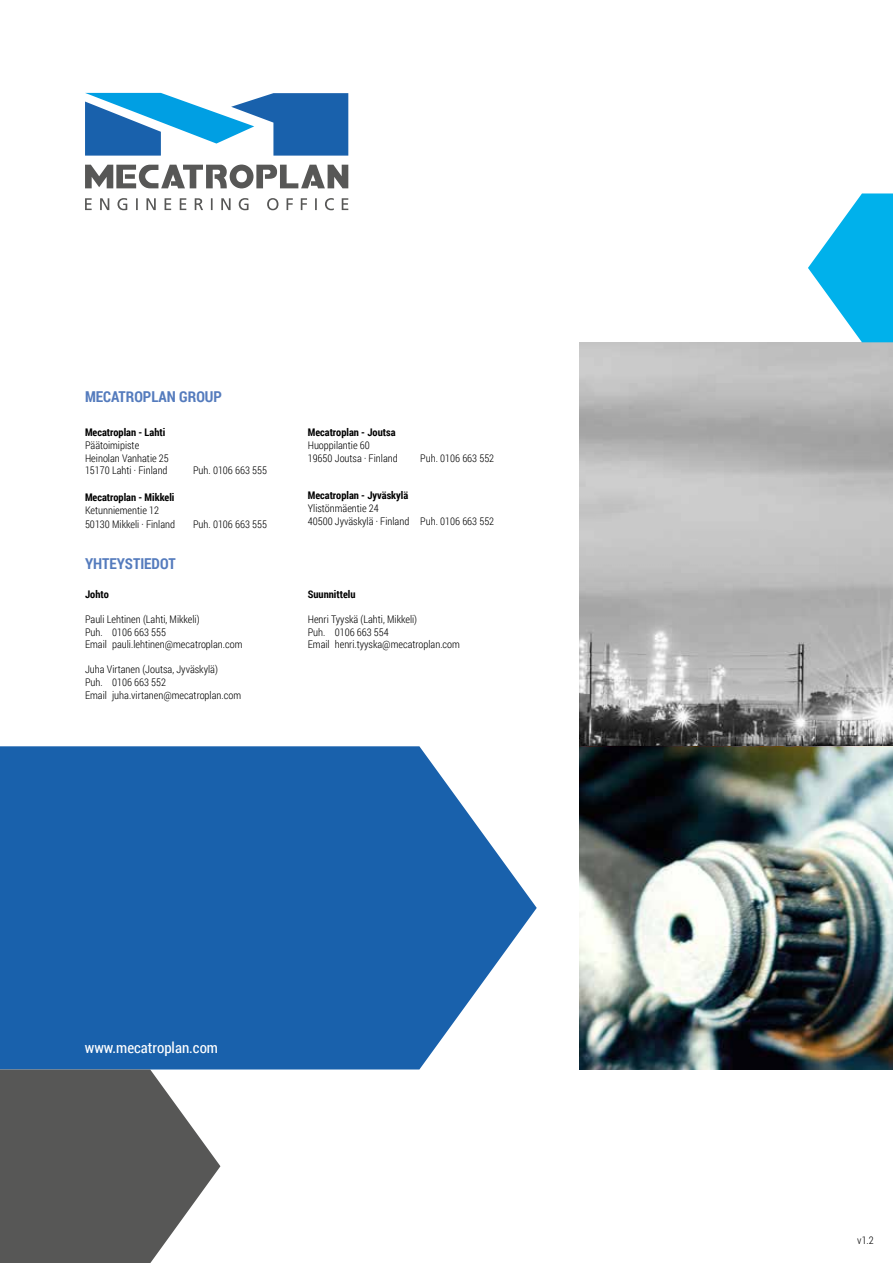
<style>
.page{position:relative;width:893px;height:1263px;background:#fff}
.page>*{position:absolute;margin:0;border:0;box-sizing:border-box;transform-origin:0 0}
.t1{font:700 15px "Roboto Condensed";color:#547bbd}
.t2{font:15px "Roboto Condensed";color:#fff}
.t3{font:300 10.5px/12.6px "Roboto Condensed";color:#000}
.t4{font:700 10.5px "Roboto Condensed";color:#000}
</style>
<div class="page">
<svg style="left:0;top:746px;width:537px;height:323px;background:#3272b5"></svg>
<img style="left:579px;top:342px;width:314px;height:727px">
<svg style="left:0;top:1069px;width:220px;height:194px;background:#6d6e6d"></svg>
<svg style="left:808px;top:193px;width:85px;height:149px"></svg>
<svg style="left:85px;top:93px;width:263px;height:63px"></svg>
<svg style="left:85px;top:165px;width:263px;height:23px"></svg>
<svg style="left:85px;top:198px;width:263px;height:12px"></svg>
<h1 class="t1" style="left:85px;top:386px;width:138px">MECATROPLAN GROUP</h1>
<p class="t4" style="left:85px;top:425px;width:82px">Mecatroplan - Lahti</p>
<p class="t3" style="left:85px;top:439px;width:85px">Päätoimipiste<br>Heinolan Vanhatie 25<br>15170 Lahti · Finland</p>
<p class="t4" style="left:85px;top:490px;width:91px">Mecatroplan - Mikkeli</p>
<p class="t3" style="left:85px;top:502px;width:92px;line-height:14.4px">Ketunniementie 12<br>50130 Mikkeli · Finland</p>
<h1 class="t1" style="left:85px;top:553px;width:92px">YHTEYSTIEDOT</h1>
<p class="t3" style="left:193px;top:464px;width:76px">Puh. 0106 663 555</p>
<p class="t3" style="left:193px;top:518px;width:76px">Puh. 0106 663 555</p>
<p class="t4" style="left:85px;top:586px;width:25px">Johto</p>
<p class="t3" style="left:85px;top:612px;width:159px">Pauli Lehtinen (Lahti, Mikkeli)<br>Puh. 0106 663 555<br>Email pauli.lehtinen@mecatroplan.com</p>
<p class="t3" style="left:85px;top:663px;width:158px">Juha Virtanen (Joutsa, Jyväskylä)<br>Puh. 0106 663 552<br>Email juha.virtanen@mecatroplan.com</p>
<p class="t4" style="left:308px;top:425px;width:89px">Mecatroplan - Joutsa</p>
<p class="t3" style="left:308px;top:439px;width:91px">Huoppilantie 60<br>19650 Joutsa · Finland</p>
<p class="t3" style="left:420px;top:451px;width:75px">Puh. 0106 663 552</p>
<p class="t4" style="left:308px;top:488px;width:102px">Mecatroplan - Jyväskylä</p>
<p class="t3" style="left:308px;top:502px;width:188px">Ylistönmäentie 24<br>40500 Jyväskylä · Finland Puh. 0106 663 552</p>
<p class="t4" style="left:308px;top:586px;width:49px">Suunnittelu</p>
<p class="t3" style="left:308px;top:612px;width:154px">Henri Tyyskä (Lahti, Mikkeli)<br>Puh. 0106 663 554<br>Email henri.tyyska@mecatroplan.com</p>
<h1 class="t2" style="left:85px;top:1037px;width:135px">www.mecatroplan.com</h1>
<p class="t3" style="left:857px;top:1234px;width:18px">v1.2</p>
</div>
